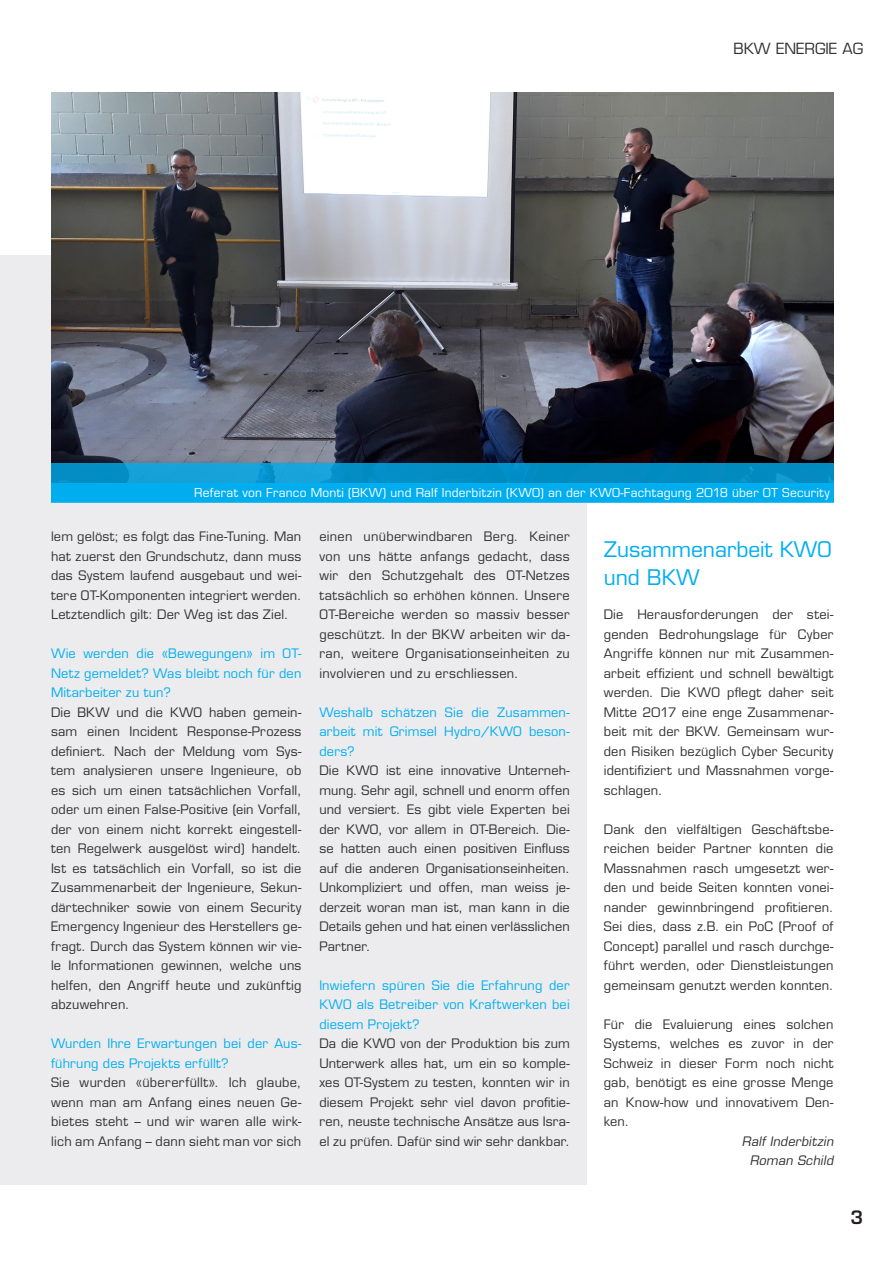
<style>
.page{position:relative;width:893px;height:1263px;background:#fff}
.page>*{position:absolute;margin:0;border:0;box-sizing:border-box;transform-origin:0 0}
.Titel2{font:21px/28.5px "Eurostile LT Std";color:#00aeef}
.t1{font:600 18px "Eurostile LT Std";color:#231f20}
.t2{font:15px "Eurostile LT Std";color:#312f30}
.Absatz_Text{font:12.75px/19.5px "Eurostile LT Std";letter-spacing:.02em;color:#312f30;text-align:justify}
.Fragen_Interview_bla{font:12.75px/19.5px "Eurostile LT Std";letter-spacing:.015em;color:#00aeef;text-align:justify}
.Autor-kursiv{font:italic 12.75px/19.5px "Eurostile LT Std";color:#312f30;text-align:right}
.Bildlegenden{font:12px "Eurostile LT Std";letter-spacing:.02em;color:#fff}
</style>
<div class="page">
<div style="left:0;top:255px;width:587px;height:930px;background:#ececee"></div>
<img style="left:51px;top:93px;width:782px;height:370px">
<svg style="left:51px;top:463px;width:782px;height:39px;background:#039fda"></svg>
<p class="t2" style="left:733px;top:39px;width:131px">BKW ENERGIE AG</p>
<p class="Bildlegenden" style="left:194px;top:485px;width:637px">Referat von Franco Monti (BKW) und Ralf Inderbitzin (KWO) an der KWO-Fachtagung 2018 über OT Security</p>
<p class="Absatz_Text" style="left:51px;top:527px;width:252px">lem gelöst; es folgt das Fine-Tuning. Man hat zuerst den Grundschutz, dann muss das System laufend ausgebaut und wei&shy;tere OT-Komponenten integriert werden.<br>Letztendlich gilt: Der Weg ist das Ziel.</p>
<p class="Fragen_Interview_bla" style="left:51px;top:644px;width:252px">Wie werden die «Bewegungen» im OT-Netz gemeldet? Was bleibt noch für den Mitarbeiter zu tun?</p>
<p class="Absatz_Text" style="left:51px;top:702px;width:252px">Die BKW und die KWO haben gemein&shy;sam einen Incident Response-Prozess definiert. Nach der Meldung vom Sys&shy;tem analysieren unsere Ingenieure, ob es sich um einen tatsächlichen Vorfall, oder um einen False-Positive (ein Vorfall, der von einem nicht korrekt eingestell&shy;ten Regelwerk ausgelöst wird) handelt.<br>Ist es tatsächlich ein Vorfall, so ist die Zusammenarbeit der Ingenieure, Sekun&shy;därtechniker sowie von einem Security Emergency Ingenieur des Herstellers ge&shy;fragt. Durch das System können wir vie&shy;le Informationen gewinnen, welche uns helfen, den Angriff heute und zukünftig abzuwehren.</p>
<p class="Fragen_Interview_bla" style="left:51px;top:1034px;width:252px">Wurden Ihre Erwartungen bei der Aus&shy;führung des Projekts erfüllt?</p>
<p class="Absatz_Text" style="left:51px;top:1073px;width:252px">Sie wurden «übererfüllt». Ich glaube, wenn man am Anfang eines neuen Ge&shy;bietes steht – und wir waren alle wirk&shy;lich am Anfang – dann sieht man vor sich</p>
<p class="Absatz_Text" style="left:319px;top:527px;width:252px">einen unüberwindbaren Berg. Keiner von uns hätte anfangs gedacht, dass wir den Schutzgehalt des OT-Netzes tatsächlich so erhöhen können. Unsere OT-Bereiche werden so massiv besser geschützt. In der BKW arbeiten wir da&shy;ran, weitere Organisationseinheiten zu involvieren und zu erschliessen.</p>
<p class="Fragen_Interview_bla" style="left:319px;top:702px;width:252px">Weshalb schätzen Sie die Zusammen&shy;arbeit mit Grimsel Hydro/KWO beson&shy;ders?</p>
<p class="Absatz_Text" style="left:319px;top:761px;width:252px">Die KWO ist eine innovative Unterneh&shy;mung. Sehr agil, schnell und enorm offen und versiert. Es gibt viele Experten bei der KWO, vor allem in OT-Bereich. Die&shy;se hatten auch einen positiven Einfluss auf die anderen Organisationseinheiten.<br>Unkompliziert und offen, man weiss je&shy;derzeit woran man ist, man kann in die Details gehen und hat einen verlässlichen Partner.</p>
<p class="Fragen_Interview_bla" style="left:319px;top:975px;width:252px">Inwiefern spüren Sie die Erfahrung der KWO als Betreiber von Kraftwerken bei diesem Projekt?</p>
<p class="Absatz_Text" style="left:319px;top:1034px;width:252px">Da die KWO von der Produktion bis zum Unterwerk alles hat, um ein so komple&shy;xes OT-System zu testen, konnten wir in diesem Projekt sehr viel davon profitie&shy;ren, neuste technische Ansätze aus Isra&shy;el zu prüfen. Dafür sind wir sehr dankbar.</p>
<p class="Titel2" style="left:604px;top:535px;width:229px">Zusammenarbeit KWO und BKW</p>
<p class="Absatz_Text" style="left:604px;top:605px;width:231px">Die Herausforderungen der stei&shy;genden Bedrohungslage für Cyber Angriffe können nur mit Zusammen&shy;arbeit effizient und schnell bewältigt werden. Die KWO pflegt daher seit Mitte 2017 eine enge Zusammenar&shy;beit mit der BKW. Gemeinsam wur&shy;den Risiken bezüglich Cyber Security identifiziert und Massnahmen vorge&shy;schlagen.</p>
<p class="Absatz_Text" style="left:604px;top:819px;width:231px">Dank den vielfältigen Geschäftsbe&shy;reichen beider Partner konnten die Massnahmen rasch umgesetzt wer&shy;den und beide Seiten konnten vonei&shy;nander gewinnbringend profitieren.<br>Sei dies, dass z.B. ein PoC (Proof of Concept) parallel und rasch durchge&shy;führt werden, oder Dienstleistungen gemeinsam genutzt werden konnten.</p>
<p class="Absatz_Text" style="left:604px;top:1014px;width:231px">Für die Evaluierung eines solchen Systems, welches es zuvor in der Schweiz in dieser Form noch nicht gab, benötigt es eine grosse Menge an Know-how und innovativem Den&shy;ken.</p>
<p class="Autor-kursiv" style="left:742px;top:1131px;width:96px">Ralf Inderbitzin<br>Roman Schild</p>
<p class="t1" style="left:850px;top:1206px;width:14px">3</p>
</div>
